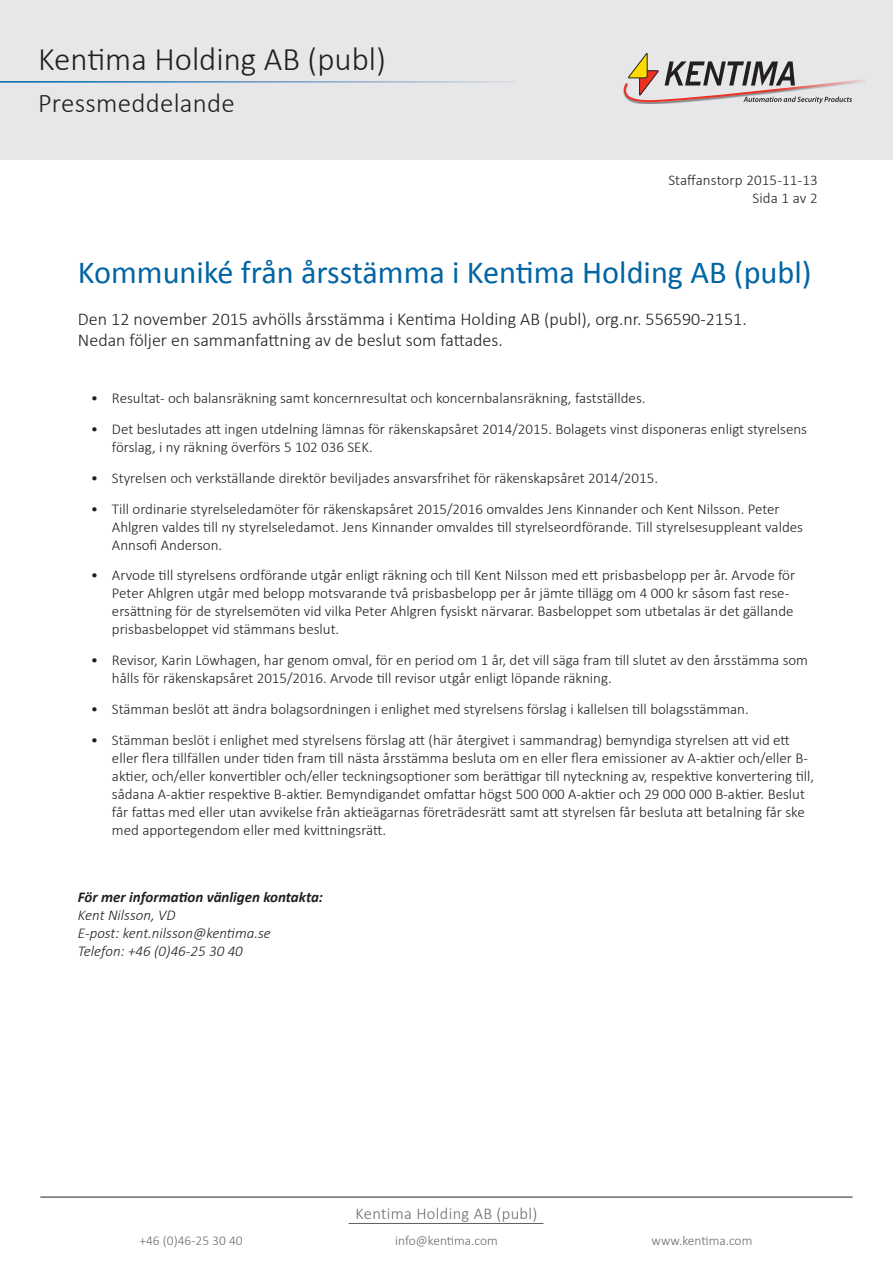
<style>
.page{position:relative;width:893px;height:1263px;background:#fff}
.page>*{position:absolute;margin:0;border:0;box-sizing:border-box;transform-origin:0 0}
.t1{font:300 33px "Calibri";color:#231f20}
.Rubrik{font:32.25px "Calibri";color:#0065a4}
.t2{font:300 27px "Calibri";letter-spacing:.01em;color:#231f20}
.Brödtext{font:300 18px "Calibri";color:#231f20}
.t3{font:300 16.5px "Calibri";letter-spacing:.02em;color:#6c6d70}
.Ingress{font:300 15px/18px "Calibri";color:#231f20}
.Namn__mail__nr_konta{font:italic 300 15px "Calibri";color:#231f20}
.För_mer_information{font:italic 700 15px "Calibri";color:#231f20}
.t4{font:300 13.5px "Calibri";color:#6c6d70}
</style>
<div class="page">
<div style="left:0;top:0;width:893px;height:159px;background:#e7e7e9"></div>
<hr style="left:0;top:81px;width:516px;height:2px;background:#fff">
<svg style="left:623px;top:53px;width:242px;height:51px"></svg>
<hr style="left:40px;top:1197px;width:813px;height:1px;background:#231f20">
<hr style="left:349px;top:1223px;width:194px;height:1px;background:#636366">
<h1 class="t1" style="left:38px;top:39px;width:349px">Kentima Holding AB (publ)</h1>
<h3 class="t2" style="left:38px;top:86px;width:198px">Pressmeddelande</h3>
<p class="Ingress" style="left:668px;top:171px;width:151px">Staffanstorp 2015-11-13</p>
<p class="Ingress" style="left:752px;top:189px;width:67px">Sida 1 av 2</p>
<p class="Rubrik" style="left:78px;top:251px;width:735px">Kommuniké från årsstämma i Kentima Holding AB (publ)</p>
<p class="Brödtext" style="left:78px;top:308px;width:670px">Den 12 november 2015 avhölls årsstämma i Kentima Holding AB (publ), org.nr. 556590-2151.</p>
<p class="Brödtext" style="left:78px;top:329px;width:426px">Nedan följer en sammanfattning av de beslut som fattades.</p>
<p class="Ingress" style="left:91px;top:389px;width:556px">• Resultat- och balansräkning samt koncernresultat och koncernbalansräkning, fastställdes.</p>
<p class="Ingress" style="left:112px;top:420px;width:697px;text-indent:-21px">• Det beslutades att ingen utdelning lämnas för räkenskapsåret 2014/2015. Bolagets vinst disponeras enligt styrelsens förslag, i ny räkning överförs 5 102 036 SEK.</p>
<p class="Ingress" style="left:91px;top:469px;width:569px">• Styrelsen och verkställande direktör beviljades ansvarsfrihet för räkenskapsåret 2014/2015.</p>
<p class="Ingress" style="left:112px;top:500px;width:692px;text-indent:-21px">• Till ordinarie styrelseledamöter för räkenskapsåret 2015/2016 omvaldes Jens Kinnander och Kent Nilsson. Peter<br>Ahlgren valdes till ny styrelseledamot. Jens Kinnander omvaldes till styrelseordförande. Till styrelsesuppleant valdes<br>Annsofi Anderson.</p>
<p class="Ingress" style="left:112px;top:566px;width:685px;text-indent:-21px">• Arvode till styrelsens ordförande utgår enligt räkning och till Kent Nilsson med ett prisbasbelopp per år. Arvode för Peter Ahlgren utgår med belopp motsvarande två prisbasbelopp per år jämte tillägg om 4 000 kr såsom fast rese&shy;ersättning för de styrelsemöten vid vilka Peter Ahlgren fysiskt närvarar. Basbeloppet som utbetalas är det gällande prisbasbeloppet vid stämmans beslut.</p>
<p class="Ingress" style="left:112px;top:651px;width:698px;text-indent:-21px">• Revisor, Karin Löwhagen, har genom omval, för en period om 1 år, det vill säga fram till slutet av den årsstämma som hålls för räkenskapsåret 2015/2016. Arvode till revisor utgår enligt löpande räkning.</p>
<p class="Ingress" style="left:91px;top:700px;width:660px">• Stämman beslöt att ändra bolagsordningen i enlighet med styrelsens förslag i kallelsen till bolagsstämman.</p>
<p class="Ingress" style="left:112px;top:731px;width:704px;text-indent:-21px">• Stämman beslöt i enlighet med styrelsens förslag att (här återgivet i sammandrag) bemyndiga styrelsen att vid ett eller flera tillfällen under tiden fram till nästa årsstämma besluta om en eller flera emissioner av A-aktier och/eller B&shy;aktier, och/eller konvertibler och/eller teckningsoptioner som berättigar till nyteckning av, respektive konvertering till, sådana A-aktier respektive B-aktier. Bemyndigandet omfattar högst 500 000 A-aktier och 29 000 000 B-aktier. Beslut får fattas med eller utan avvikelse från aktieägarnas företrädesrätt samt att styrelsen får besluta att betalning får ske med apportegendom eller med kvittningsrätt.</p>
<p class="För_mer_information" style="left:78px;top:887px;width:247px">För mer information vänligen kontakta:</p>
<p class="Namn__mail__nr_konta" style="left:78px;top:905px;width:99px">Kent Nilsson, VD</p>
<p class="Namn__mail__nr_konta" style="left:78px;top:923px;width:194px">E-post: kent.nilsson@kentima.se</p>
<p class="Namn__mail__nr_konta" style="left:78px;top:941px;width:166px">Telefon: +46 (0)46-25 30 40</p>
<p class="t3" style="left:356px;top:1203px;width:183px">Kentima Holding AB (publ)</p>
<p class="t4" style="left:139px;top:1232px;width:105px">+46 (0)46-25 30 40</p>
<p class="t4" style="left:395px;top:1232px;width:104px">info@kentima.com</p>
<p class="t4" style="left:652px;top:1232px;width:102px">www.kentima.com</p>
</div>
